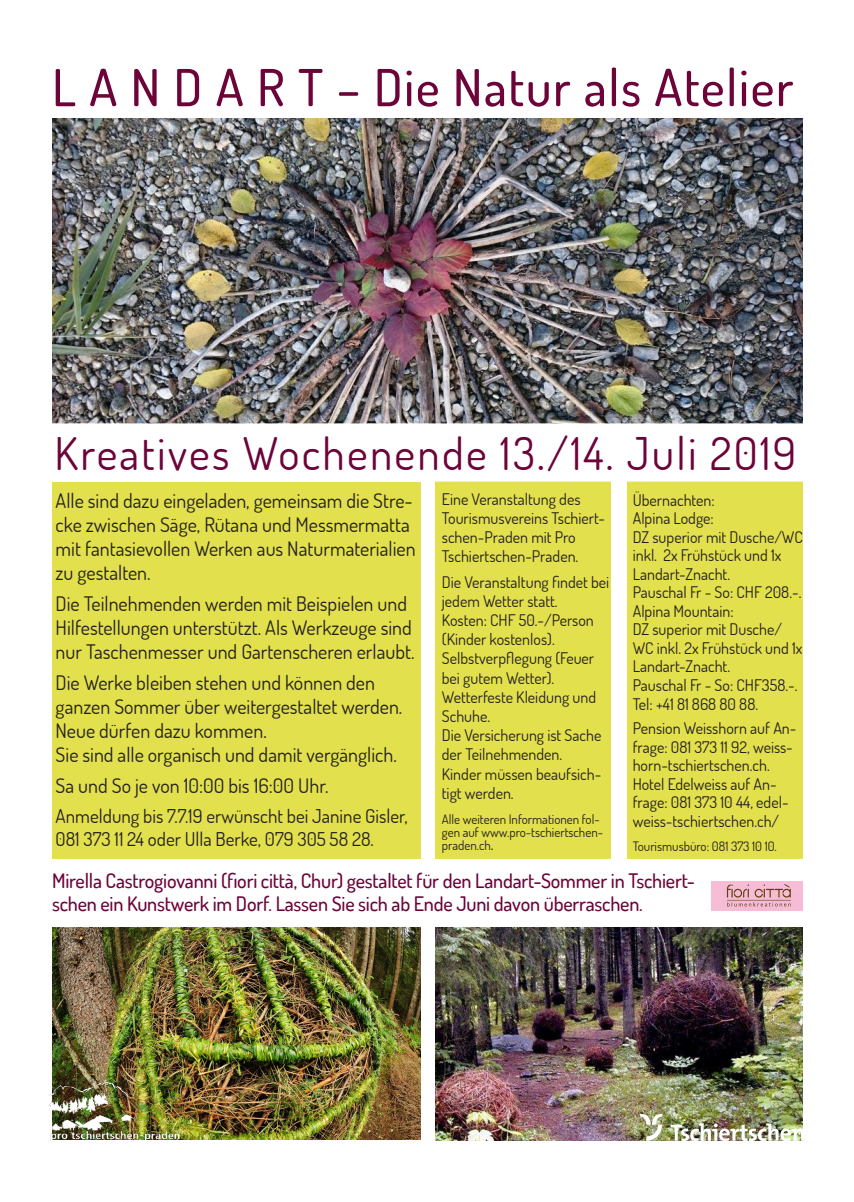
<style>
.page{position:relative;width:854px;height:1202px;background:#fff}
.page>*{position:absolute;margin:0;border:0;box-sizing:border-box;transform-origin:0 0}
.t1{font:500 51px "Dosis";letter-spacing:.03em;color:#6c0339}
.t2{font:45px "Dosis";letter-spacing:.05em;color:#6c0339}
.t3{font:20px/24px "Dosis";color:#231f20}
.t4{font:500 20px/23px "Dosis";letter-spacing:-.01em;color:#6c033a}
.t5{font:19px/22.8px "Dosis";color:#231f20}
.t6{font:16px/18.5px "Dosis";color:#231f20}
.t7{font:13px/13px "Dosis";color:#231f20}
.s1{font-size:16px}
</style>
<div class="page">
<div style="left:626px;top:482px;width:176px;height:377px;background:#e3e04d"></div>
<div style="left:435px;top:482px;width:176px;height:377px;background:#e3e04d"></div>
<div style="left:52px;top:482px;width:369px;height:377px;background:#e3e04d"></div>
<img style="left:52px;top:118px;width:750px;height:306px">
<img style="left:52px;top:927px;width:368px;height:213px">
<img style="left:435px;top:927px;width:367px;height:213px">
<img style="left:48px;top:1081px;width:132px;height:60px">
<img style="left:711px;top:881px;width:91px;height:30px">
<img style="left:639px;top:1114px;width:164px;height:27px">
<p class="t1" style="left:52px;top:54px;width:742px">L A N D A R T – Die Natur als Atelier</p>
<p class="t2" style="left:55px;top:424px;width:742px">Kreatives Wochenende 13./14. Juli 2019</p>
<p class="t6" style="left:632px;top:490px;width:83px">Übernachten:</p>
<p class="t6" style="left:632px;top:509px;width:83px">Alpina Lodge:</p>
<p class="t6" style="left:632px;top:527px;width:172px">DZ superior mit Dusche/WC inkl. 2x Frühstück und 1x<br>Landart-Znacht.</p>
<p class="t6" style="left:632px;top:583px;width:170px">Pauschal Fr - So: CHF 208.-.</p>
<p class="t6" style="left:632px;top:601px;width:102px">Alpina Mountain:</p>
<p class="t6" style="left:632px;top:620px;width:171px">DZ superior mit Dusche/<br>WC inkl. 2x Frühstück und 1x<br>Landart-Znacht.</p>
<p class="t6" style="left:632px;top:675px;width:166px">Pauschal Fr - So: CHF358.-.<br>Tel: +41 81 868 80 88.</p>
<p class="t6" style="left:632px;top:718px;width:165px">Pension Weisshorn auf An&shy;frage: 081 373 11 92, weiss&shy;horn-tschiertschen.ch.</p>
<p class="t6" style="left:632px;top:774px;width:157px">Hotel Edelweiss auf An&shy;frage: 081 373 10 44, edel&shy;weiss-tschiertschen.ch/</p>
<p class="t7" style="left:632px;top:839px;width:146px">Tourismusbüro: 081 373 10 10.</p>
<p class="t6" style="left:441px;top:489px;width:164px;line-height:19.2px">Eine Veranstaltung des<br>Tourismusvereins Tschiert&shy;schen-Praden mit Pro<br>Tschiertschen-Praden.</p>
<p class="t6" style="left:441px;top:572px;width:169px;line-height:19.2px">Die Veranstaltung findet bei jedem Wetter statt.</p>
<p class="t6" style="left:441px;top:610px;width:153px">Kosten: CHF 50.-/Person</p>
<p class="t6" style="left:441px;top:630px;width:114px">(Kinder kostenlos).</p>
<p class="t6" style="left:441px;top:648px;width:154px;line-height:19.2px">Selbstverpflegung (Feuer bei gutem Wetter).</p>
<p class="t6" style="left:441px;top:687px;width:156px;line-height:19.2px">Wetterfeste Kleidung und<br>Schuhe.</p>
<p class="t6" style="left:441px;top:725px;width:161px;line-height:19.2px">Die Versicherung ist Sache der Teilnehmenden.</p>
<p class="t6" style="left:441px;top:764px;width:161px;line-height:19.2px">Kinder müssen beaufsich&shy;tigt werden.</p>
<p class="t7" style="left:441px;top:812px;width:163px">Alle weiteren Informationen fol&shy;gen auf www.pro-tschiertschen&shy;praden.ch<span class="s1">.</span></p>
<p class="t4" style="left:52px;top:869px;width:644px">Mirella Castrogiovanni (fiori città, Chur) gestaltet für den Landart-Sommer in Tschiert&shy;schen ein Kunstwerk im Dorf. Lassen Sie sich ab Ende Juni davon überraschen.</p>
<p class="t3" style="left:56px;top:488px;width:361px">Alle sind dazu eingeladen, gemeinsam die Stre&shy;cke zwischen Säge, Rütana und Messmermatta mit fantasievollen Werken aus Naturmaterialien zu gestalten.</p>
<p class="t3" style="left:56px;top:591px;width:360px">Die Teilnehmenden werden mit Beispielen und<br>Hilfestellungen unterstützt. Als Werkzeuge sind nur Taschenmesser und Gartenscheren erlaubt.</p>
<p class="t3" style="left:56px;top:670px;width:348px">Die Werke bleiben stehen und können den ganzen Sommer über weitergestaltet werden.<br>Neue dürfen dazu kommen.</p>
<p class="t3" style="left:56px;top:742px;width:342px">Sie sind alle organisch und damit vergänglich.</p>
<p class="t3" style="left:56px;top:773px;width:274px">Sa und So je von 10:00 bis 16:00 Uhr.</p>
<p class="t5" style="left:56px;top:804px;width:353px">Anmeldung bis 7.7.19 erwünscht bei Janine Gisler,<br>081 373 11 24 oder Ulla Berke, 079 305 58 28.</p>
</div>
